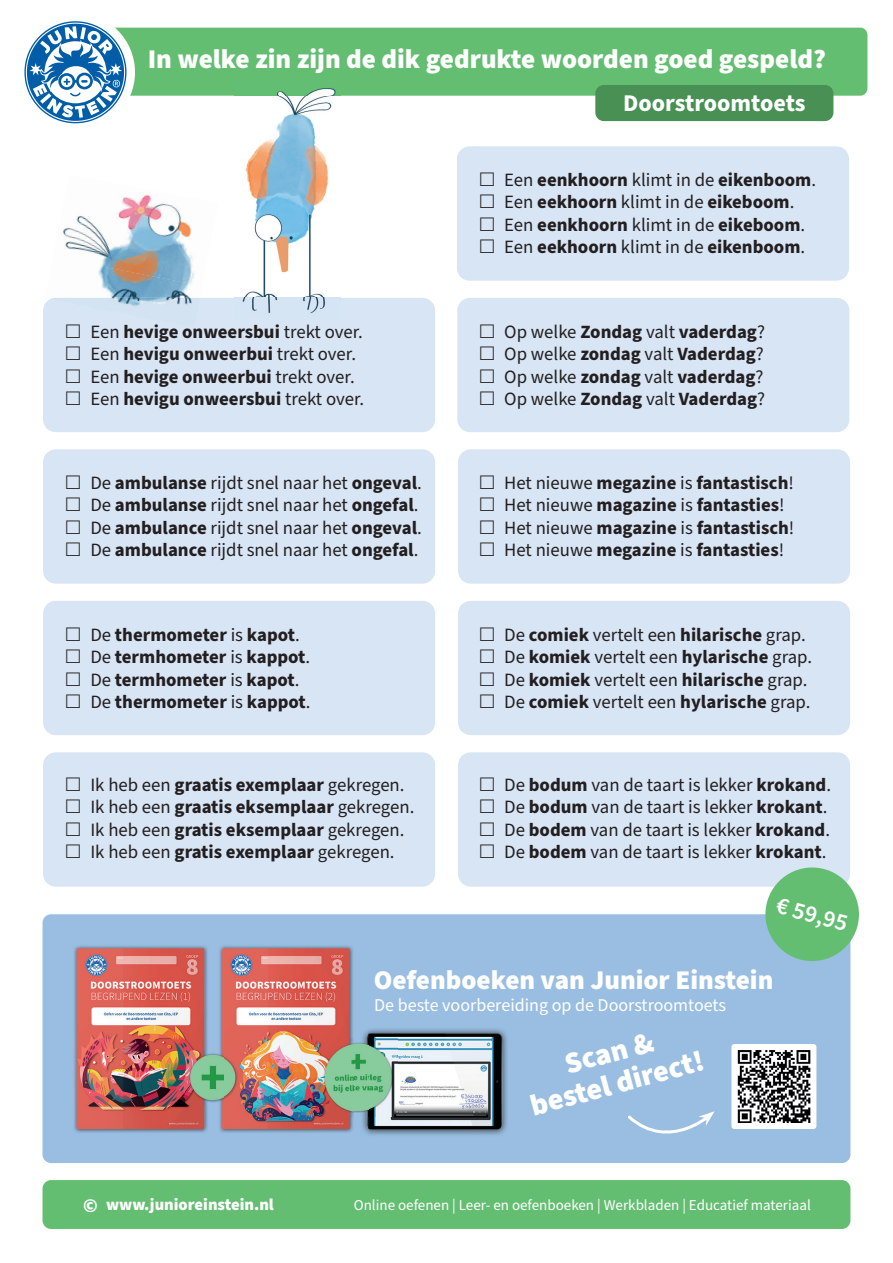
<style>
.page{position:relative;width:893px;height:1263px;background:#fff}
.page>*{position:absolute;margin:0;border:0;box-sizing:border-box;transform-origin:0 0}
.t1{font:900 30px/31.5px "Source Sans Pro";color:#fff;text-align:center}
.t2{font:900 27px "Source Sans Pro";color:#fff}
.t3{font:700 24px "Source Sans Pro";color:#fff}
.t4{font:600 24px "Source Sans Pro";color:#fff}
.t5{font:700 18.75px/22.5px "Source Sans Pro";color:#231f20}
.t6{font:18.75px/22.5px "Source Sans Pro";color:#231f20}
.t7{font:18px "Source Sans Pro";color:#fff}
.t8{font:900 16.5px "Source Sans Pro";color:#fff}
.t9{font:15px "Source Sans Pro";color:#fff}
.s1{font-weight:400}
.s2{font-weight:700}
.s3{font-size:19.5px}
</style>
<div class="page">
<div style="left:43px;top:1180px;width:807px;height:49px;background:#64be72;border-radius:9px"></div>
<div style="left:106px;top:28px;width:761px;height:68px;background:#64be72;border-radius:7px"></div>
<div style="left:595px;top:85px;width:238px;height:36px;background:#489054;border-radius:9px"></div>
<div style="left:16px;top:13px;width:119px;height:119px;background:#fff;border-radius:50%"></div>
<svg style="left:24px;top:21px;width:102px;height:102px"></svg>
<div style="left:457px;top:146px;width:392px;height:135px;background:#d7e5f4;border-radius:13px"></div>
<div style="left:43px;top:298px;width:392px;height:134px;background:#d7e5f4;border-radius:13px"></div>
<div style="left:457px;top:298px;width:392px;height:134px;background:#d7e5f4;border-radius:13px"></div>
<div style="left:43px;top:449px;width:392px;height:135px;background:#d7e5f4;border-radius:13px"></div>
<div style="left:43px;top:601px;width:392px;height:134px;background:#d7e5f4;border-radius:13px"></div>
<div style="left:43px;top:752px;width:392px;height:135px;background:#d7e5f4;border-radius:13px"></div>
<div style="left:458px;top:449px;width:392px;height:135px;background:#d7e5f4;border-radius:13px"></div>
<div style="left:458px;top:601px;width:392px;height:134px;background:#d7e5f4;border-radius:13px"></div>
<div style="left:458px;top:752px;width:392px;height:135px;background:#d7e5f4;border-radius:13px"></div>
<img style="left:234px;top:88px;width:106px;height:226px">
<img style="left:63px;top:195px;width:129px;height:62px">
<img style="left:98px;top:257px;width:96px;height:41px">
<img style="left:51px;top:298px;width:141px;height:8px">
<div style="left:43px;top:914px;width:807px;height:249px;background:#99bee2;border-radius:9px"></div>
<div style="left:731px;top:1044px;width:85px;height:85px;background:#fff;border-radius:3px"></div>
<img style="left:737px;top:1050px;width:73px;height:73px">
<svg style="left:628px;top:1111px;width:87px;height:23px"></svg>
<img style="left:368px;top:1029px;width:139px;height:106px">
<img style="left:223px;top:946px;width:130px;height:187px">
<img style="left:362px;top:1030px;width:6px;height:104px">
<img style="left:74px;top:946px;width:131px;height:187px">
<img style="left:205px;top:946px;width:18px;height:187px">
<img style="left:185px;top:1050px;width:55px;height:54px">
<img style="left:319px;top:1038px;width:78px;height:79px">
<div style="left:765px;top:867px;width:94px;height:94px;background:#64be72;border-radius:50%"></div>
<h2 class="t2" style="left:148px;top:40px;width:680px">In welke zin zijn de dik gedrukte woorden goed gespeld?</h2>
<p class="t3" style="left:623px;top:87px;width:184px">Doorstroomtoets</p>
<p class="t5" style="left:90px;top:321px;width:275px"><span class="s1">Een</span> hevige onweersbui <span class="s1">trekt over.<br>Een</span> hevigu onweerbui <span class="s1">trekt over.<br>Een</span> hevige onweerbui <span class="s1">trekt over.<br>Een</span> hevigu onweersbui <span class="s1">trekt over.</span></p>
<p class="t6" style="left:90px;top:472px;width:333px">De <span class="s2">ambulanse</span> rijdt snel naar het <span class="s2">ongeval</span>.<br>De <span class="s2">ambulanse</span> rijdt snel naar het <span class="s2">ongefal</span>.<br>De <span class="s2">ambulance</span> rijdt snel naar het <span class="s2">ongeval</span>.<br>De <span class="s2">ambulance</span> rijdt snel naar het <span class="s2">ongefal</span>.</p>
<p class="t5" style="left:90px;top:624px;width:222px"><span class="s1">De</span> thermometer <span class="s1">is</span> kapot<span class="s1">.<br>De</span> termhometer <span class="s1">is</span> kappot<span class="s1">.<br>De</span> termhometer <span class="s1">is</span> kapot<span class="s1">.<br>De</span> thermometer <span class="s1">is</span> kappot<span class="s1">.</span></p>
<p class="t6" style="left:90px;top:774px;width:326px">Ik heb een <span class="s2">graatis exemplaar</span> gekregen.<br>Ik heb een <span class="s2">graatis eksemplaar</span> gekregen.<br>Ik heb een <span class="s2">gratis eksemplaar</span> gekregen.<br>Ik heb een <span class="s2">gratis exemplaar</span> gekregen.</p>
<p class="t5" style="left:504px;top:169px;width:313px"><span class="s1">Een</span> eenkhoorn <span class="s1">klimt in de</span> eikenboom<span class="s1">.<br>Een</span> eekhoorn <span class="s1">klimt in de</span> eikeboom<span class="s1">.<br>Een</span> eenkhoorn <span class="s1">klimt in de</span> eikeboom<span class="s1">.<br>Een</span> eekhoorn <span class="s1">klimt in de</span> eikenboom<span class="s1">.</span></p>
<p class="t5" style="left:504px;top:321px;width:263px;text-align:justify"><span class="s1">Op welke</span> Zondag <span class="s1">valt</span> vaderdag<span class="s1">?<br>Op welke</span> zondag <span class="s1">valt</span> Vaderdag<span class="s1">?<br>Op welke</span> zondag <span class="s1">valt</span> vaderdag<span class="s1">?<br>Op welke</span> Zondag <span class="s1">valt</span> Vaderdag<span class="s1">?</span></p>
<p class="t5" style="left:504px;top:472px;width:292px"><span class="s1">Het nieuwe</span> megazine <span class="s1">is</span> fantastisch<span class="s1">!<br>Het nieuwe</span> magazine <span class="s1">is</span> fantasties<span class="s1">!<br>Het nieuwe</span> magazine <span class="s1">is</span> fantastisch<span class="s1">!<br>Het nieuwe</span> megazine <span class="s1">is</span> fantasties<span class="s1">!</span></p>
<p class="t6" style="left:504px;top:624px;width:309px">De <span class="s2">comiek</span> vertelt een <span class="s2">hilarische</span> grap.<br>De <span class="s2">komiek</span> vertelt een <span class="s2">hylarische</span> grap.<br>De <span class="s2">komiek</span> vertelt een <span class="s2">hilarische</span> grap.<br>De <span class="s2">comiek</span> vertelt een <span class="s2">hylarische</span> grap.</p>
<p class="t6" style="left:504px;top:774px;width:328px">De <span class="s2">bodum</span> van de taart is lekker <span class="s2">krokand</span>.<br>De <span class="s2">bodum</span> van de taart is lekker <span class="s2">krokant</span>.<br>De <span class="s2">bodem</span> van de taart is lekker <span class="s2">krokand</span>.<br>De <span class="s2">bodem</span> van de taart is lekker <span class="s2">krokant</span>.</p>
<p class="t4" style="left:781px;top:889px;width:75px;rotate:15deg">€ 59,95</p>
<h2 class="t2" style="left:374px;top:962px;width:401px">Oefenboeken van Junior Einstein</h2>
<p class="t7" style="left:374px;top:993px;width:353px">De beste voorbereiding op de Doorstroomtoets</p>
<h1 class="t1" style="left:519px;top:1061px;width:180px;rotate:-15deg">Scan &amp; bestel direct!</h1>
<p class="t8" style="left:83px;top:1193px;width:192px"><span class="s3">©</span> www.junioreinstein.nl</p>
<p class="t9" style="left:354px;top:1195px;width:458px">Online oefenen | Leer- en oefenboeken | Werkbladen | Educatief materiaal</p>
</div>
